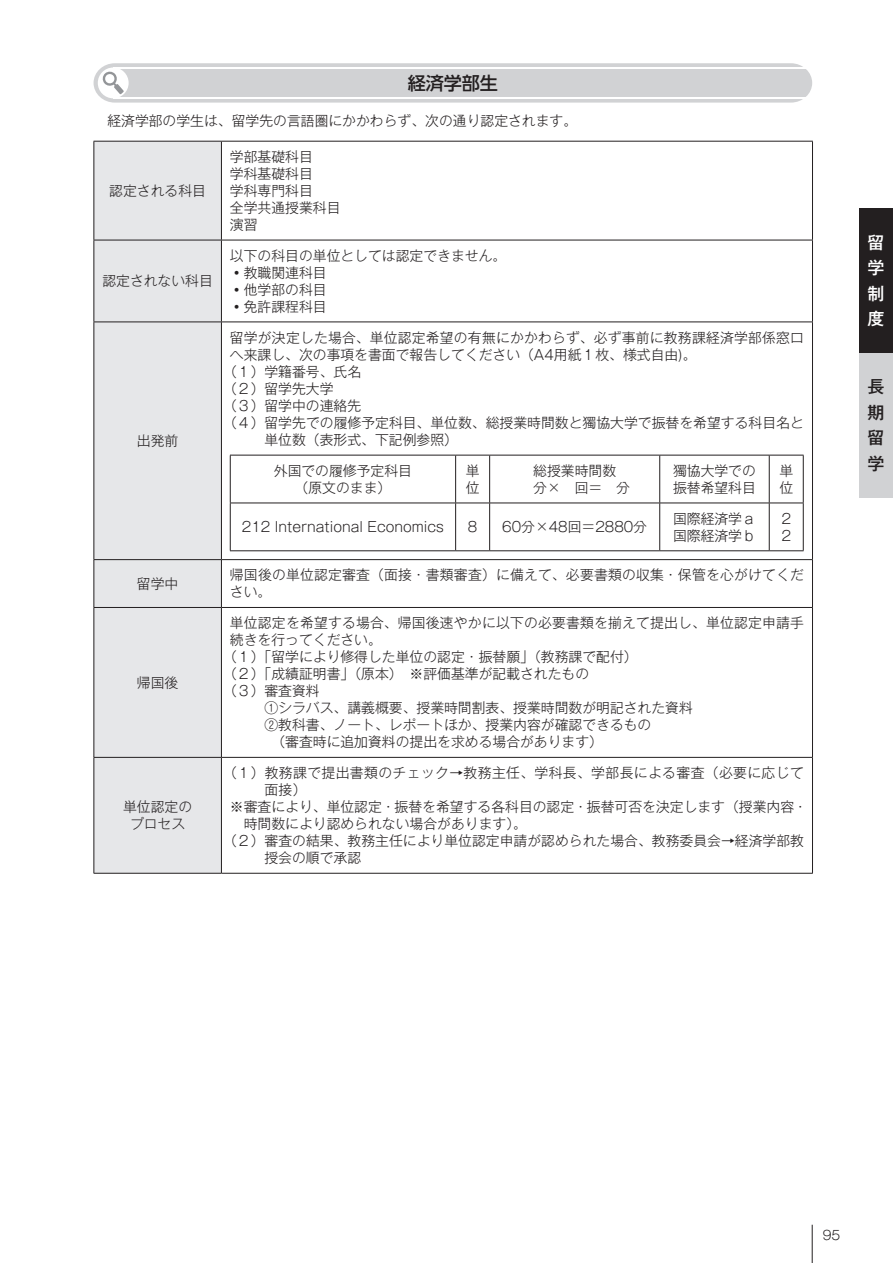
<style>
.page{position:relative;width:893px;height:1263px;background:#fff}
.page>*{position:absolute;margin:0;border:0;box-sizing:border-box;transform-origin:0 0}
.中見出し{font:500 18px "UD Shin Go Pro";color:#231f20}
.t1{font:500 16.95px/25.5px "Gothic MB101 Pro";color:#fff;text-align:justify}
.t2{font:500 16.95px/25.5px "Gothic MB101 Pro";color:#231f20;text-align:justify}
.表_左揃え{font:300 13.8px/17px "Gothic MB101 Pro";color:#231f20}
.表_中央揃え{font:300 13.8px "Gothic MB101 Pro";color:#231f20}
.表_左揃え-2{font:300 13.8px/17px "Gothic MB101 Pro";letter-spacing:.03em;color:#231f20}
.本文{font:300 13.8px "Gothic MB101 Pro";color:#231f20}
.t3{font:300 12.75px "Gothic MB101 Pro";color:#231f20}
</style>
<div class="page">
<svg style="left:94px;top:63px;width:718px;height:40px;background:#d5d6d7"></svg>
<hr style="left:113px;top:97px;width:699px;height:1px;background:#fff">
<hr style="left:113px;top:68px;width:699px;height:1px;background:#fff">
<div style="left:95px;top:142px;width:126px;height:731px;background:#e6e7e9"></div>
<hr style="left:94px;top:141px;width:127px;height:1px;background:#231f20">
<hr style="left:94px;top:141px;width:1px;height:99px;background:#231f20">
<hr style="left:221px;top:141px;width:592px;height:1px;background:#231f20">
<hr style="left:221px;top:141px;width:1px;height:99px;background:#231f20">
<hr style="left:812px;top:141px;width:1px;height:99px;background:#231f20">
<hr style="left:94px;top:240px;width:127px;height:1px;background:#231f20">
<hr style="left:94px;top:240px;width:1px;height:82px;background:#231f20">
<hr style="left:221px;top:240px;width:592px;height:1px;background:#231f20">
<hr style="left:221px;top:240px;width:1px;height:82px;background:#231f20">
<hr style="left:812px;top:240px;width:1px;height:82px;background:#231f20">
<hr style="left:94px;top:322px;width:127px;height:1px;background:#231f20">
<hr style="left:94px;top:322px;width:1px;height:237px;background:#231f20">
<hr style="left:221px;top:322px;width:592px;height:1px;background:#231f20">
<hr style="left:221px;top:322px;width:1px;height:237px;background:#231f20">
<hr style="left:812px;top:322px;width:1px;height:237px;background:#231f20">
<hr style="left:94px;top:559px;width:127px;height:1px;background:#231f20">
<hr style="left:94px;top:560px;width:1px;height:47px;background:#231f20">
<hr style="left:221px;top:559px;width:592px;height:1px;background:#231f20">
<hr style="left:221px;top:560px;width:1px;height:47px;background:#231f20">
<hr style="left:812px;top:560px;width:1px;height:47px;background:#231f20">
<hr style="left:94px;top:607px;width:127px;height:1px;background:#231f20">
<hr style="left:94px;top:608px;width:1px;height:149px;background:#231f20">
<hr style="left:221px;top:607px;width:592px;height:1px;background:#231f20">
<hr style="left:221px;top:608px;width:1px;height:149px;background:#231f20">
<hr style="left:812px;top:608px;width:1px;height:149px;background:#231f20">
<hr style="left:94px;top:757px;width:127px;height:1px;background:#231f20">
<hr style="left:94px;top:758px;width:1px;height:115px;background:#231f20">
<hr style="left:221px;top:757px;width:592px;height:1px;background:#231f20">
<hr style="left:221px;top:758px;width:1px;height:115px;background:#231f20">
<hr style="left:812px;top:758px;width:1px;height:115px;background:#231f20">
<hr style="left:94px;top:873px;width:127px;height:1px;background:#231f20">
<hr style="left:221px;top:873px;width:592px;height:1px;background:#231f20">
<hr style="left:230px;top:455px;width:226px;height:1px;background:#231f20">
<hr style="left:230px;top:455px;width:1px;height:48px;background:#231f20">
<hr style="left:456px;top:455px;width:34px;height:1px;background:#231f20">
<hr style="left:455px;top:455px;width:1px;height:48px;background:#231f20">
<hr style="left:490px;top:455px;width:170px;height:1px;background:#231f20">
<hr style="left:489px;top:455px;width:1px;height:48px;background:#231f20">
<hr style="left:660px;top:455px;width:109px;height:1px;background:#231f20">
<hr style="left:659px;top:455px;width:1px;height:48px;background:#231f20">
<hr style="left:769px;top:455px;width:35px;height:1px;background:#231f20">
<hr style="left:769px;top:455px;width:1px;height:48px;background:#231f20">
<hr style="left:803px;top:455px;width:1px;height:48px;background:#231f20">
<hr style="left:230px;top:503px;width:226px;height:1px;background:#231f20">
<hr style="left:230px;top:503px;width:1px;height:47px;background:#231f20">
<hr style="left:456px;top:503px;width:34px;height:1px;background:#231f20">
<hr style="left:455px;top:503px;width:1px;height:47px;background:#231f20">
<hr style="left:490px;top:503px;width:170px;height:1px;background:#231f20">
<hr style="left:489px;top:503px;width:1px;height:47px;background:#231f20">
<hr style="left:660px;top:503px;width:109px;height:1px;background:#231f20">
<hr style="left:659px;top:503px;width:1px;height:47px;background:#231f20">
<hr style="left:769px;top:503px;width:35px;height:1px;background:#231f20">
<hr style="left:769px;top:503px;width:1px;height:47px;background:#231f20">
<hr style="left:803px;top:503px;width:1px;height:47px;background:#231f20">
<hr style="left:230px;top:550px;width:226px;height:1px;background:#231f20">
<hr style="left:456px;top:550px;width:34px;height:1px;background:#231f20">
<hr style="left:490px;top:550px;width:170px;height:1px;background:#231f20">
<hr style="left:660px;top:550px;width:109px;height:1px;background:#231f20">
<hr style="left:769px;top:550px;width:35px;height:1px;background:#231f20">
<div style="left:859px;top:208px;width:34px;height:145px;background:#231f20"></div>
<div style="left:859px;top:353px;width:34px;height:144px;background:#d1d2d4"></div>
<hr style="left:812px;top:1225px;width:1px;height:38px;background:#231f20">
<p class="中見出し" style="left:408px;top:68px;width:92px">経済学部生</p>
<p class="本文" style="left:107px;top:110px;width:471px">経済学部の学生は、留学先の言語圏にかかわらず、次の通り認定されます。</p>
<p class="表_中央揃え" style="left:109px;top:179px;width:98px">認定される科目</p>
<p class="表_中央揃え" style="left:102px;top:269px;width:112px">認定されない科目</p>
<p class="表_中央揃え" style="left:137px;top:429px;width:43px">出発前</p>
<p class="表_左揃え" style="left:230px;top:146px;width:84px">学部基礎科目</p>
<p class="表_左揃え" style="left:230px;top:163px;width:84px">学科基礎科目</p>
<p class="表_左揃え" style="left:230px;top:180px;width:84px">学科専門科目</p>
<p class="表_左揃え" style="left:230px;top:197px;width:112px">全学共通授業科目</p>
<p class="表_左揃え" style="left:230px;top:214px;width:29px">演習</p>
<p class="表_左揃え" style="left:230px;top:245px;width:278px">以下の科目の単位としては認定できません。</p>
<p class="表_左揃え" style="left:230px;top:262px;width:98px">◦教職関連科目</p>
<p class="表_左揃え" style="left:230px;top:279px;width:98px">◦他学部の科目</p>
<p class="表_左揃え" style="left:230px;top:296px;width:98px">◦免許課程科目</p>
<p class="表_左揃え" style="left:230px;top:327px;width:575px">留学が決定した場合、単位認定希望の有無にかかわらず、必ず事前に教務課経済学部係窓口へ来課し、次の事項を書面で報告してください（A4用紙１枚、様式自由)。</p>
<p class="表_左揃え" style="left:223px;top:361px;width:140px">（１）学籍番号、氏名</p>
<p class="表_左揃え" style="left:223px;top:378px;width:112px">（２）留学先大学</p>
<p class="表_左揃え" style="left:223px;top:395px;width:140px">（３）留学中の連絡先</p>
<p class="表_左揃え" style="left:264px;top:412px;width:541px;text-indent:-41px">（４）留学先での履修予定科目、単位数、総授業時間数と獨協大学で振替を希望する科目名と単位数（表形式、下記例参照）</p>
<p class="表_中央揃え" style="left:274px;top:459px;width:140px">外国での履修予定科目</p>
<p class="表_中央揃え" style="left:295px;top:476px;width:98px">（原文のまま）</p>
<p class="表_中央揃え" style="left:673px;top:459px;width:84px">獨協大学での</p>
<p class="表_中央揃え" style="left:673px;top:476px;width:84px">振替希望科目</p>
<p class="表_中央揃え" style="left:466px;top:459px;width:15px">単</p>
<p class="表_中央揃え" style="left:466px;top:476px;width:15px">位</p>
<p class="表_中央揃え" style="left:779px;top:459px;width:15px">単</p>
<p class="表_中央揃え" style="left:779px;top:476px;width:15px">位</p>
<p class="表_中央揃え" style="left:533px;top:459px;width:84px">総授業時間数</p>
<p class="表_中央揃え" style="left:519px;top:476px;width:112px">　分×　回＝　分</p>
<p class="表_中央揃え" style="left:242px;top:515px;width:203px">212 International Economics</p>
<p class="表_中央揃え" style="left:468px;top:515px;width:11px">8</p>
<p class="表_中央揃え" style="left:502px;top:515px;width:146px">60分×48回＝2880分</p>
<p class="表_中央揃え" style="left:673px;top:507px;width:84px">国際経済学ａ</p>
<p class="表_中央揃え" style="left:673px;top:524px;width:84px">国際経済学ｂ</p>
<p class="表_中央揃え" style="left:779px;top:507px;width:15px">２</p>
<p class="表_中央揃え" style="left:779px;top:524px;width:15px">２</p>
<p class="表_中央揃え" style="left:137px;top:572px;width:43px">留学中</p>
<p class="表_左揃え" style="left:230px;top:565px;width:576px">帰国後の単位認定審査（面接・書類審査）に備えて、必要書類の収集・保管を心がけてください。</p>
<p class="表_中央揃え" style="left:137px;top:671px;width:43px">帰国後</p>
<p class="表_中央揃え" style="left:123px;top:795px;width:71px">単位認定の</p>
<p class="表_中央揃え" style="left:130px;top:812px;width:57px">プロセス</p>
<p class="表_左揃え" style="left:230px;top:612px;width:575px">単位認定を希望する場合、帰国後速やかに以下の必要書類を揃えて提出し、単位認定申請手続きを行ってください。</p>
<p class="表_左揃え" style="left:223px;top:646px;width:416px">（１）「留学により修得した単位の認定・振替願」（教務課で配付）</p>
<p class="表_左揃え" style="left:223px;top:663px;width:368px">（２）「成績証明書」（原本）　※評価基準が記載されたもの</p>
<p class="表_左揃え" style="left:223px;top:680px;width:98px">（３）審査資料</p>
<p class="表_左揃え" style="left:264px;top:697px;width:430px">①シラバス、講義概要、授業時間割表、授業時間数が明記された資料</p>
<p class="表_左揃え" style="left:264px;top:714px;width:388px">②教科書、ノート、レポートほか、授業内容が確認できるもの</p>
<p class="表_左揃え" style="left:264px;top:731px;width:340px">　（審査時に追加資料の提出を求める場合があります）</p>
<p class="表_左揃え-2" style="left:264px;top:762px;width:541px;text-indent:-41px">（１）教務課で提出書類のチェック→教務主任、学科長、学部長による審査（必要に応じて面接）</p>
<p class="表_左揃え" style="left:244px;top:796px;width:565px;text-indent:-14px">※審査により、単位認定・振替を希望する各科目の認定・振替可否を決定します（授業内容・時間数により認められない場合があります）。</p>
<p class="表_左揃え" style="left:264px;top:830px;width:541px;text-indent:-41px">（２）審査の結果、教務主任により単位認定申請が認められた場合、教務委員会→経済学部教授会の順で承認</p>
<p class="t1" style="left:867px;top:228px;width:18px">留学制度</p>
<p class="t2" style="left:867px;top:372px;width:18px">長期留学</p>
<p class="t3" style="left:823px;top:1225px;width:19px">95</p>
</div>
